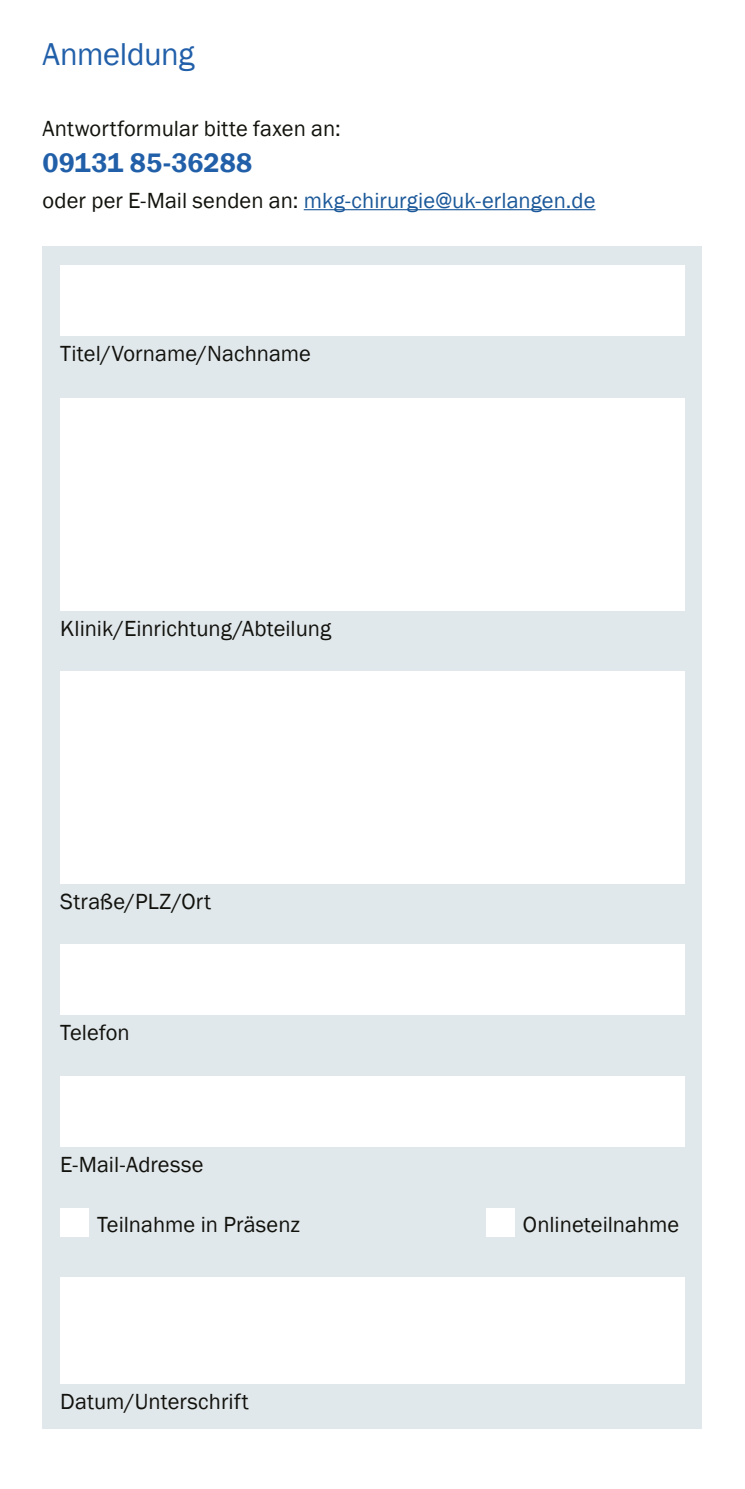
<style>
.page{position:relative;width:745px;height:1489px;background:#fff}
.page>*{position:absolute;margin:0;border:0;box-sizing:border-box;transform-origin:0 0}
.Überschrift_-_Blau{font:32.5px "Franklin Gothic";letter-spacing:-.01em;color:#215fa9}
.Fließtext{font:600 27.5px "Franklin Gothic";letter-spacing:.005em;color:#215fa9}
.Fließtext-2{font:22.5px "Franklin Gothic";letter-spacing:.005em;color:#12120d}
.Fließtext-3{font:22.5px "Franklin Gothic";color:#1b5899}
.s1{color:#12120d}
</style>
<div class="page">
<hr style="left:303px;top:209px;width:292px;height:1px;background:#1b5899">
<div style="left:43px;top:246px;width:659px;height:1182px;background:#e1e8ec"></div>
<div style="left:60px;top:265px;width:624px;height:71px;background:#fff"></div>
<div style="left:60px;top:398px;width:624px;height:213px;background:#fff"></div>
<div style="left:60px;top:671px;width:624px;height:213px;background:#fff"></div>
<div style="left:60px;top:944px;width:624px;height:71px;background:#fff"></div>
<div style="left:60px;top:1075px;width:624px;height:71px;background:#fff"></div>
<div style="left:60px;top:1277px;width:624px;height:106px;background:#fff"></div>
<div style="left:60px;top:1208px;width:29px;height:28px;background:#fff"></div>
<div style="left:485px;top:1208px;width:29px;height:28px;background:#fff"></div>
<h2 class="Überschrift_-_Blau" style="left:43px;top:34px;width:153px">Anmeldung</h2>
<p class="Fließtext-2" style="left:43px;top:115px;width:299px">Antwortformular bitte faxen an:</p>
<p class="Fließtext" style="left:43px;top:146px;width:211px">09131 85-36288</p>
<p class="Fließtext-3" style="left:43px;top:186px;width:554px"><span class="s1">oder per E-Mail senden an:</span> mkg-chirurgie@uk-erlangen.de</p>
<p class="Fließtext-2" style="left:60px;top:340px;width:252px">Titel/Vorname/Nachname</p>
<p class="Fließtext-2" style="left:60px;top:614px;width:272px">Klinik/Einrichtung/Abteilung</p>
<p class="Fließtext-2" style="left:60px;top:887px;width:152px">Straße/PLZ/Ort</p>
<p class="Fließtext-2" style="left:60px;top:1018px;width:71px">Telefon</p>
<p class="Fließtext-2" style="left:60px;top:1149px;width:145px">E-Mail-Adresse</p>
<p class="Fließtext-2" style="left:97px;top:1210px;width:204px">Teilnahme in Präsenz</p>
<p class="Fließtext-2" style="left:522px;top:1210px;width:158px">Onlineteilnahme</p>
<p class="Fließtext-2" style="left:60px;top:1387px;width:190px">Datum/Unterschrift</p>
</div>
